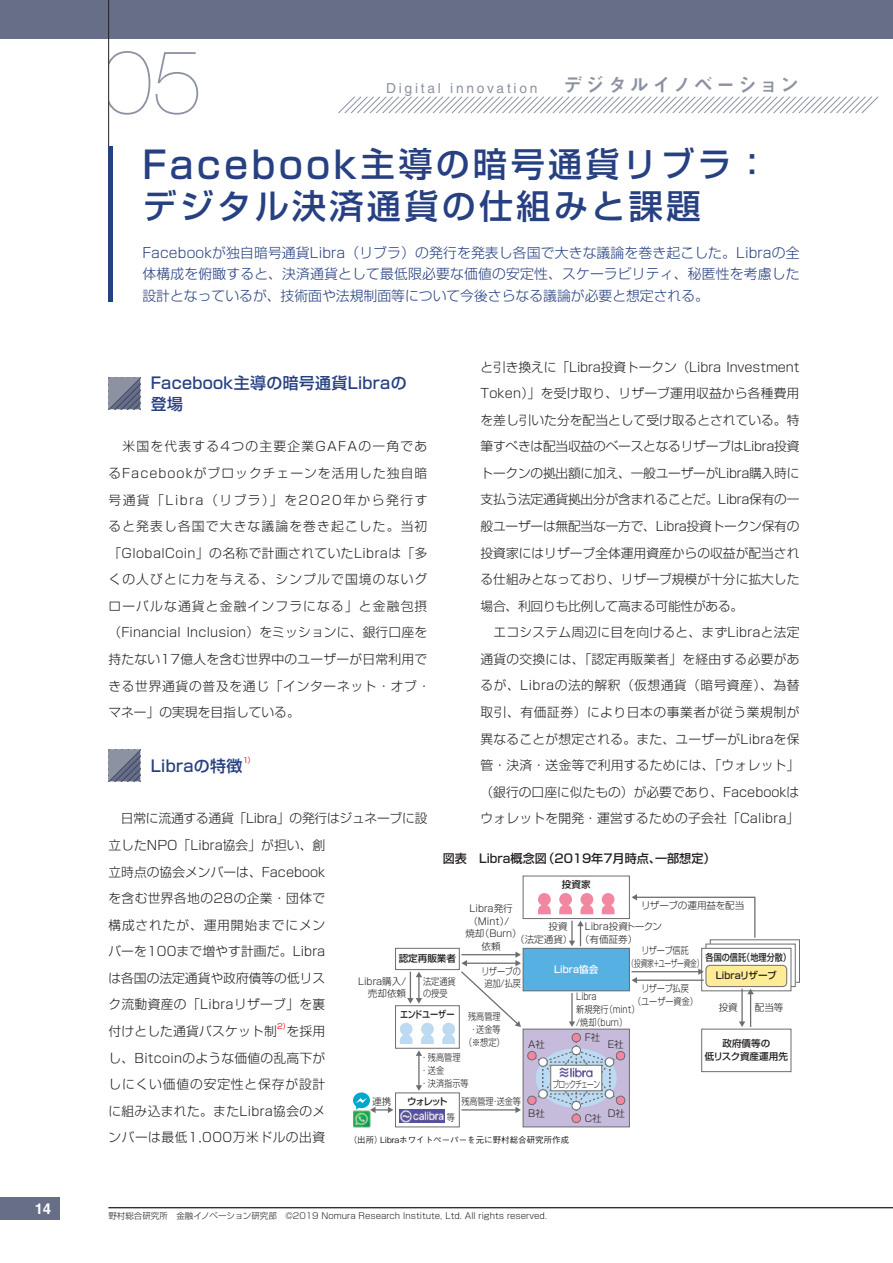
<style>
.page{position:relative;width:893px;height:1263px;background:#fff}
.page>*{position:absolute;margin:0;border:0;box-sizing:border-box;transform-origin:0 0}
.t1{font:200 90.3px "Helvetica Neue";color:#8c92a1}
.t2{font:500 34.05px/42.5px "Shin Go Pro";letter-spacing:.1em;color:#264081}
.t3{font:500 15.9px/20.2px "Shin Go Pro";letter-spacing:.02em;color:#264081}
.t4{font:700 14.85px "Helvetica LT Std";color:#fff}
.t5{font:300 13.8px/21.3px "Shin Go Pro";color:#264081;text-align:justify}
.t6{font:13.8px "Helvetica LT Std";letter-spacing:.2em;color:#8c92a1}
.t7{font:300 12.75px/26.5px "Shin Go Pro";letter-spacing:.015em;color:#231f20}
.t8{font:300 12.75px/26.5px "Shin Go Pro";letter-spacing:.08em;color:#231f20}
.t9{font:500 12.15px "Shin Go Pro";color:#231f20}
.t10{font:300 9.6px/12.8px "Shin Go Pro";color:#231f20}
.t11{font:300 9.6px/12.8px "Shin Go Pro";color:#231f20;scale:.85 1}
.t12{font:500 9.6px/12.8px "Shin Go Pro";color:#231f20;text-align:center}
.t13{font:300 9.6px/12.8px "Shin Go Pro";letter-spacing:-.02em;color:#231f20;text-align:center;scale:.85 1}
.t14{font:500 9.6px "Shin Go Pro";color:#231f20;scale:.85 1}
.t15{font:300 9.6px "Shin Go Pro";letter-spacing:-.12em;color:#231f20;scale:.7 1}
.t16{font:500 9.6px "Shin Go Pro";letter-spacing:-.02em;color:#231f20;scale:.85 1}
.t17{font:500 9.6px "Shin Go Pro";color:#fff}
.t18{font:300 8.55px "Shin Go Pro";color:#231f20}
.t19{font:500 8.55px "Gothic BBB Pro";color:#231f20}
.t20{font:7.5px "Shin Go Pro";color:#ee1d23}
.s1{font-family:"Midashi Go Pro MB31";font-size:19.2px}
.s2{font-size:37.35px}
</style>
<div class="page">
<div style="left:0;top:0;width:893px;height:38px;background:#666f87"></div>
<svg style="left:338px;top:96px;width:541px;height:18px"></svg>
<hr style="left:108px;top:1207px;width:785px;height:1px;background:#231f20">
<hr style="left:108px;top:0;width:1px;height:302px;background:#231f20">
<div style="left:108px;top:147px;width:5px;height:155px;background:#264081"></div>
<svg style="left:108px;top:377px;width:32px;height:32px"></svg>
<svg style="left:108px;top:749px;width:32px;height:32px"></svg>
<div style="left:523px;top:876px;width:107px;height:43px;border:1px solid #6c6d70"></div>
<div style="left:710px;top:940px;width:89px;height:42px;background:linear-gradient(to right,#fff,#fff)"></div>
<div style="left:710px;top:939px;width:90px;height:44px;border:1px solid #6c6d70"></div>
<div style="left:706px;top:944px;width:89px;height:42px;background:linear-gradient(to right,#fff,#fff)"></div>
<div style="left:702px;top:948px;width:89px;height:43px;background:#fff"></div>
<div style="left:701px;top:948px;width:90px;height:43px;border:1px solid #6c6d70"></div>
<div style="left:395px;top:948px;width:65px;height:22px;border:1px solid #6c6d70"></div>
<div style="left:701px;top:1029px;width:90px;height:43px;border:1px solid #6c6d70"></div>
<div style="left:523px;top:948px;width:106px;height:43px;background:#57b0e2"></div>
<div style="left:523px;top:948px;width:107px;height:43px;border:1px solid #6c6d70"></div>
<div style="left:523px;top:1029px;width:106px;height:98px;background:#c7bbdb"></div>
<div style="left:523px;top:1029px;width:107px;height:98px;border:1px solid #6c6d70"></div>
<div style="left:395px;top:1005px;width:65px;height:43px;border:1px solid #6c6d70"></div>
<div style="left:395px;top:1092px;width:65px;height:35px;border:1px solid #6c6d70"></div>
<hr style="left:571px;top:993px;width:2px;height:29px;background:#6c6d70">
<svg style="left:569px;top:1021px;width:6px;height:6px"></svg>
<svg style="left:569px;top:921px;width:15px;height:25px"></svg>
<hr style="left:741px;top:989px;width:2px;height:33px;background:#6c6d70">
<svg style="left:739px;top:1021px;width:6px;height:6px"></svg>
<hr style="left:750px;top:993px;width:1px;height:34px;background:#6c6d70">
<svg style="left:747px;top:989px;width:7px;height:5px"></svg>
<svg style="left:407px;top:972px;width:15px;height:31px"></svg>
<hr style="left:418px;top:1055px;width:2px;height:31px;background:#6c6d70">
<svg style="left:416px;top:1050px;width:6px;height:6px"></svg>
<svg style="left:416px;top:1085px;width:6px;height:6px"></svg>
<hr style="left:461px;top:1109px;width:55px;height:1px;background:#6c6d70">
<svg style="left:461px;top:951px;width:60px;height:76px"></svg>
<hr style="left:631px;top:971px;width:68px;height:1px;background:#6c6d70">
<svg style="left:698px;top:968px;width:6px;height:7px"></svg>
<hr style="left:636px;top:979px;width:68px;height:2px;background:#6c6d70">
<svg style="left:631px;top:977px;width:6px;height:6px"></svg>
<svg style="left:631px;top:894px;width:125px;height:44px"></svg>
<div style="left:538px;top:893px;width:13px;height:13px;background:#f386a0;border-radius:50%"></div>
<svg style="left:538px;top:904px;width:13px;height:10px"></svg>
<div style="left:559px;top:893px;width:13px;height:13px;background:#f386a0;border-radius:50%"></div>
<svg style="left:559px;top:904px;width:13px;height:10px"></svg>
<div style="left:580px;top:893px;width:13px;height:13px;background:#f386a0;border-radius:50%"></div>
<svg style="left:580px;top:904px;width:13px;height:10px"></svg>
<div style="left:602px;top:893px;width:12px;height:13px;background:#f386a0;border-radius:50%"></div>
<svg style="left:602px;top:904px;width:12px;height:10px"></svg>
<div style="left:400px;top:1023px;width:13px;height:12px;background:#bcdaf2;border-radius:50%"></div>
<svg style="left:400px;top:1034px;width:13px;height:10px"></svg>
<div style="left:421px;top:1023px;width:13px;height:12px;background:#bcdaf2;border-radius:50%"></div>
<svg style="left:421px;top:1034px;width:13px;height:10px"></svg>
<div style="left:442px;top:1023px;width:13px;height:12px;background:#bcdaf2;border-radius:50%"></div>
<svg style="left:442px;top:1034px;width:13px;height:10px"></svg>
<div style="left:572px;top:1033px;width:8px;height:9px;background:#f386a0;border-radius:50%"></div>
<div style="left:572px;top:1033px;width:9px;height:9px;border:1px solid #6c6d70;border-radius:50%"></div>
<div style="left:572px;top:1114px;width:8px;height:9px;background:#f386a0;border-radius:50%"></div>
<div style="left:572px;top:1114px;width:9px;height:9px;border:1px solid #6c6d70;border-radius:50%"></div>
<svg style="left:515px;top:1037px;width:111px;height:81px"></svg>
<div style="left:706px;top:965px;width:81px;height:21px;background:#ffec96;border-radius:4px"></div>
<div style="left:706px;top:965px;width:81px;height:22px;border:1px solid #6c6d70;border-radius:4px"></div>
<svg style="left:353px;top:1092px;width:40px;height:21px"></svg>
<img style="left:353px;top:1111px;width:17px;height:17px">
<img style="left:400px;top:1109px;width:44px;height:13px">
<div style="left:551px;top:1065px;width:51px;height:26px;background:#fff"></div>
<div style="left:550px;top:1065px;width:52px;height:26px;border:1px solid #6c6d70"></div>
<img style="left:559px;top:1067px;width:34px;height:11px">
<div style="left:0;top:1197px;width:60px;height:23px;background:#666f87"></div>
<p class="t4" style="left:35px;top:1199px;width:18px">14</p>
<h1 class="t1" style="left:102px;top:30px;width:102px">05</h1>
<p class="t6" style="left:386px;top:80px;width:415px">Digital innovation<span class="s1">　デジタルイノベーション</span></p>
<h2 class="t2" style="left:142px;top:138px;width:628px"><span class="s2">Facebook</span>主導の暗号通貨リブラ：デジタル決済通貨の仕組みと課題</h2>
<p class="t5" style="left:142px;top:241px;width:659px">Facebookが独自暗号通貨Libra（リブラ）の発行を発表し各国で大きな議論を巻き起こした。Libraの全体構成を俯瞰すると、決済通貨として最低限必要な価値の安定性、スケーラビリティ、秘匿性を考慮した設計となっているが、技術面や法規制面等について今後さらなる議論が必要と想定される。</p>
<p class="t7" style="left:480px;top:352px;width:320px">と引き換えに「Libra投資トークン（Libra Investment<br>Token）」を受け取り、リザーブ運用収益から各種費用を差し引いた分を配当として受け取るとされている。特筆すべきは配当収益のベースとなるリザーブはLibra投資トークンの拠出額に加え、一般ユーザーがLibra購入時に支払う法定通貨拠出分が含まれることだ。Libra保有の一般ユーザーは無配当な一方で、Libra投資トークン保有の投資家にはリザーブ全体運用資産からの収益が配当される仕組みとなっており、リザーブ規模が十分に拡大した場合、利回りも比例して高まる可能性がある。<br>　エコシステム周辺に目を向けると、まずLibraと法定通貨の交換には、「認定再販業者」を経由する必要があるが、Libraの法的解釈（仮想通貨（暗号資産）、為替取引、有価証券）により日本の事業者が従う業規制が異なることが想定される。また、ユーザーがLibraを保管・決済・送金等で利用するためには、「ウォレット」（銀行の口座に似たもの）が必要であり、Facebookはウォレットを開発・運営するための子会社「Calibra」</p>
<p class="t3" style="left:151px;top:371px;width:257px">Facebook主導の暗号通貨Libraの登場</p>
<p class="t8" style="left:108px;top:432px;width:323px">　米国を代表する4つの主要企業GAFAの一角であるFacebookがブロックチェーンを活用した独自暗号通貨「Libra（リブラ）」を2020年から発行すると発表し各国で大きな議論を巻き起こした。当初「GlobalCoin」の名称で計画されていたLibraは「多くの人びとに力を与える、シンプルで国境のないグローバルな通貨と金融インフラになる」と金融包摂（Financial Inclusion）をミッションに、銀行口座を持たない17億人を含む世界中のユーザーが日常利用できる世界通貨の普及を通じ「インターネット・オブ・マネー」の実現を目指している。</p>
<p class="t3" style="left:151px;top:753px;width:93px">Libraの特徴</p>
<p class="t20" style="left:243px;top:754px;width:14px">1）</p>
<p class="t7" style="left:108px;top:804px;width:320px">　日常に流通する通貨「Libra」の発行はジュネーブに設立したNPO「Libra協会」が担い、創<br>立時点の協会メンバーは、Facebook<br>を含む世界各地の28の企業・団体で<br>構成されたが、運用開始までにメン<br>バーを100まで増やす計画だ。Libra<br>は各国の法定通貨や政府債等の低リス<br>ク流動資産の「Libraリザーブ」を裏<br>付けとした通貨バスケット制</p>
<p class="t9" style="left:443px;top:848px;width:274px">図表　Libra概念図（2019年7月時点、一部想定）</p>
<p class="t12" style="left:562px;top:877px;width:30px">投資家</p>
<p class="t10" style="left:641px;top:898px;width:105px">リザーブの運用益を配当</p>
<p class="t13" style="left:628px;top:943px;width:91px">リザーブ信託<br>（投資家＋ユーザー資金）</p>
<p class="t11" style="left:633px;top:981px;width:78px;text-align:center">リザーブ払戻<br>（ユーザー資金）</p>
<p class="t10" style="left:470px;top:901px;width:45px">Libra発行</p>
<p class="t10" style="left:468px;top:913px;width:42px">（Mint）/</p>
<p class="t10" style="left:465px;top:926px;width:58px">焼却（Burn）</p>
<p class="t10" style="left:482px;top:939px;width:21px">依頼</p>
<p class="t10" style="left:515px;top:919px;width:59px;text-indent:33px">投資（法定通貨）</p>
<p class="t10" style="left:580px;top:919px;width:84px;text-indent:5px">Libra投資トークン（有価証券）</p>
<p class="t12" style="left:399px;top:951px;width:59px">認定再販業者</p>
<p class="t14" style="left:705px;top:949px;width:102px">各国の信託（地理分散）</p>
<p class="t17" style="left:554px;top:961px;width:45px">Libra協会</p>
<p class="t11" style="left:482px;top:963px;width:48px">リザーブの追加/払戻</p>
<p class="t11" style="left:464px;top:1009px;width:49px;text-align:center">残高管理・送金等（※想定）</p>
<p class="t12" style="left:716px;top:968px;width:62px">Libraリザーブ</p>
<p class="t11" style="left:423px;top:973px;width:40px">法定通貨の授受</p>
<p class="t10" style="left:358px;top:973px;width:50px;text-align:right">Libra購入/売却依頼</p>
<p class="t11" style="left:576px;top:989px;width:76px">Libra<br>新規発行（mint）/焼却（burn）</p>
<p class="t10" style="left:719px;top:1000px;width:21px">投資</p>
<p class="t10" style="left:755px;top:1000px;width:30px">配当等</p>
<p class="t16" style="left:400px;top:1006px;width:65px">エンドユーザー</p>
<p class="t20" style="left:277px;top:1020px;width:14px">2）</p>
<p class="t7" style="left:108px;top:1016px;width:218px;text-align:justify;text-indent:178px">を採用し、Bitcoinのような価値の乱高下がしにくい価値の安定性と保存が設計に組み込まれた。またLibra協会のメンバーは最低1,000万米ドルの出資</p>
<p class="t10" style="left:585px;top:1030px;width:17px">F社</p>
<p class="t12" style="left:705px;top:1036px;width:85px">政府債等の<br>低リスク資産運用先</p>
<p class="t10" style="left:528px;top:1036px;width:18px">A社</p>
<p class="t10" style="left:608px;top:1036px;width:18px">E社</p>
<p class="t11" style="left:420px;top:1050px;width:59px">・残高管理・送金<br>・決済指示等</p>
<p class="t15" style="left:552px;top:1076px;width:70px">ブロックチェーン</p>
<p class="t10" style="left:372px;top:1094px;width:21px">連携</p>
<p class="t11" style="left:461px;top:1094px;width:72px">残高管理・送金等</p>
<p class="t12" style="left:407px;top:1094px;width:42px">ウォレット</p>
<p class="t10" style="left:528px;top:1105px;width:18px">B社</p>
<p class="t10" style="left:608px;top:1105px;width:19px">D社</p>
<p class="t11" style="left:447px;top:1110px;width:11px">等</p>
<p class="t10" style="left:585px;top:1110px;width:18px">C社</p>
<p class="t19" style="left:349px;top:1133px;width:222px">（出所）Libraホワイトペーパーを元に野村総合研究所作成</p>
<p class="t18" style="left:108px;top:1209px;width:440px">野村総合研究所　金融イノベーション研究部　©2019 Nomura Research Institute, Ltd. All rights reserved.</p>
</div>
